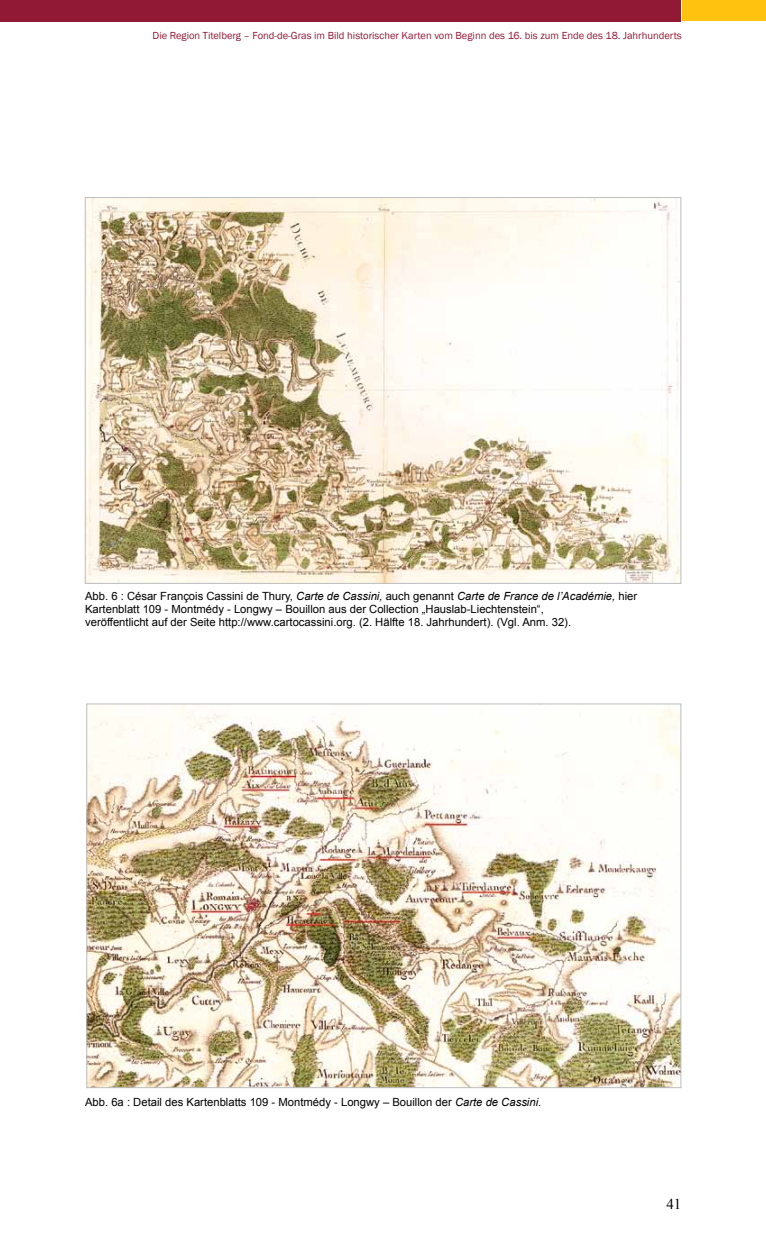
<style>
.page{position:relative;width:766px;height:1255px;background:#fff}
.page>*{position:absolute;margin:0;border:0;box-sizing:border-box;transform-origin:0 0}
.t1{font:15px "Times New Roman";color:#000}
.t2{font:11.25px/12.9px "Arial";color:#000}
.t3{font:10.5px "Franklin Gothic";color:#921936}
.s1{font-style:italic}
</style>
<div class="page">
<div style="left:0;top:0;width:680px;height:21px;background:#921936"></div>
<div style="left:682px;top:0;width:83px;height:21px;background:#ffc20e"></div>
<img style="left:87px;top:199px;width:592px;height:382px">
<img style="left:88px;top:705px;width:591px;height:380px">
<p class="t3" style="left:152px;top:29px;width:530px">Die Region Titelberg – Fond-de-Gras im Bild historischer Karten vom Beginn des 16. bis zum Ende des 18. Jahrhunderts</p>
<p class="t2" style="left:85px;top:590px;width:553px">Abb. 6 : César François Cassini de Thury, <span class="s1">Carte de Cassini,</span> auch genannt <span class="s1">Carte de France de l’Académie,</span> hier<br>Kartenblatt 109 - Montmédy - Longwy – Bouillon aus der Collection „Hauslab-Liechtenstein“,<br>veröffentlicht auf der Seite http://www.cartocassini.org. (2. Hälfte 18. Jahrhundert). (Vgl. Anm. 32).</p>
<p class="t2" style="left:85px;top:1095px;width:457px">Abb. 6a : Detail des Kartenblatts 109 - Montmédy - Longwy – Bouillon der <span class="s1">Carte de Cassini</span>.</p>
<h1 class="t1" style="left:666px;top:1193px;width:16px">41</h1>
</div>
